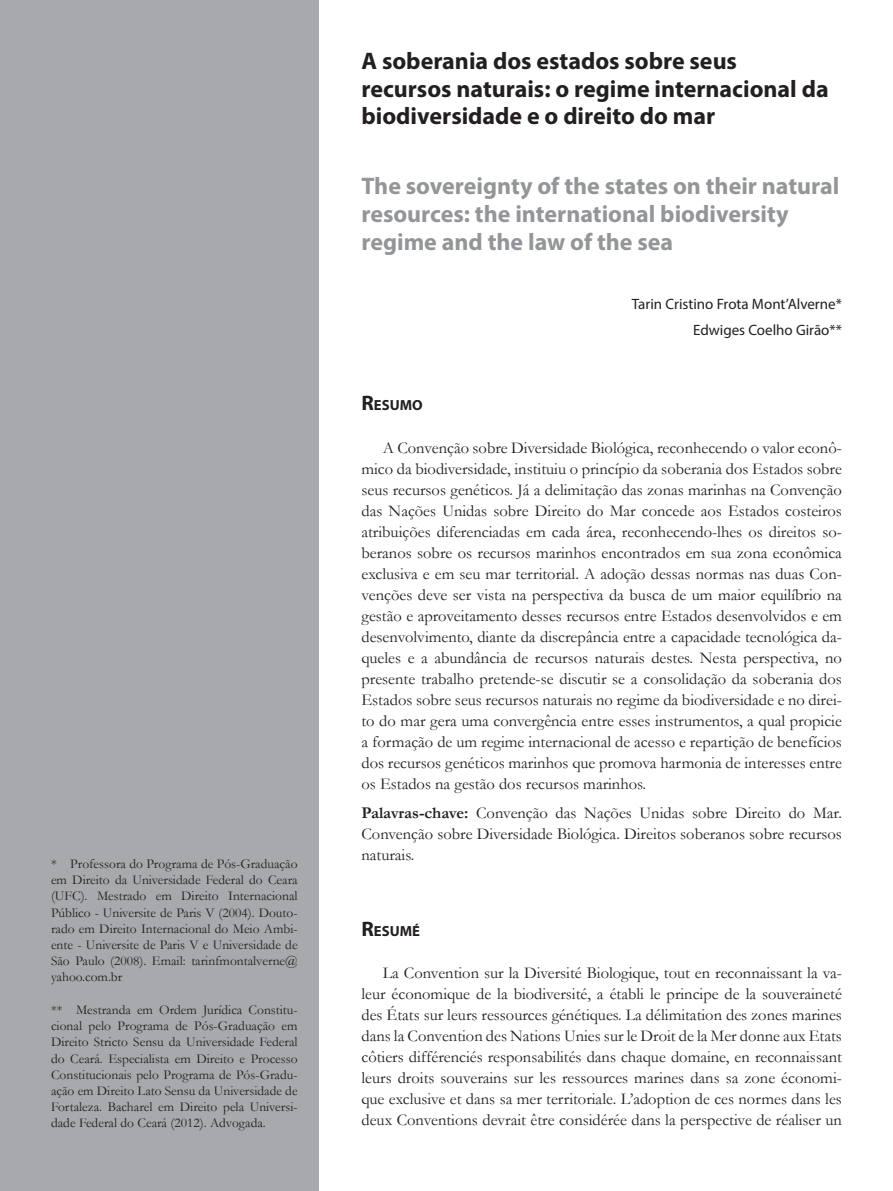
<style>
.page{position:relative;width:893px;height:1191px;background:#fff}
.page>*{position:absolute;margin:0;border:0;box-sizing:border-box;transform-origin:0 0}
.Tit2{font:700 24px/27.6px "Myriad Pro";color:#939598}
.Tit{font:700 24px/27.6px "Myriad Pro";color:#231f20}
.texto{font:16.5px/21px "Garamond";color:#231f20;text-align:justify}
.text_sem_recuo{font:16.5px/21px "Garamond";color:#231f20;text-align:justify}
.Myriad_10{font:15px "Myriad Pro";color:#231f20}
.Subt_resumo{font:700 14.7px "Myriad Pro";color:#231f20}
.rodape{font:13.5px/16.2px "Garamond";color:#231f20;text-align:justify}
.s1{font-size:21px}
.s2{font-weight:700}
</style>
<div class="page">
<div style="left:0;top:0;width:319px;height:1191px;background:#a8a9ad"></div>
<p class="rodape" style="left:51px;top:855px;width:248px">* Professora do Programa de Pós-Graduação em Direito da Universidade Federal do Ceara (UFC). Mestrado em Direito Internacional Público - Universite de Paris V (2004). Douto&shy;rado em Direito Internacional do Meio Ambi&shy;ente - Universite de Paris V e Universidade de São Paulo (2008). Email: tarinfmontalverne@ yahoo.com.br</p>
<p class="rodape" style="left:51px;top:1001px;width:248px">** Mestranda em Ordem Jurídica Constitu&shy;cional pelo Programa de Pós-Graduação em Direito Stricto Sensu da Universidade Federal do Ceará. Especialista em Direito e Processo Constitucionais pelo Programa de Pós-Gradu&shy;ação em Direito Lato Sensu da Universidade de Fortaleza. Bacharel em Direito pela Universi&shy;dade Federal do Ceará (2012). Advogada.</p>
<p class="Tit" style="left:361px;top:46px;width:469px">A soberania dos estados sobre seus recursos naturais: o regime internacional da biodiversidade e o direito do mar</p>
<p class="Tit2" style="left:361px;top:172px;width:479px">The sovereignty of the states on their natural resources: the international biodiversity regime and the law of the sea</p>
<p class="Myriad_10" style="left:632px;top:295px;width:212px">Tarin Cristino Frota Mont’Alverne*</p>
<p class="Myriad_10" style="left:693px;top:321px;width:150px">Edwiges Coelho Girão**</p>
<p class="Subt_resumo" style="left:361px;top:396px;width:63px"><span class="s1">R</span>ESUMO</p>
<p class="texto" style="left:361px;top:436px;width:482px;text-indent:21px">A Convenção sobre Diversidade Biológica, reconhecendo o valor econô&shy;mico da biodiversidade, instituiu o princípio da soberania dos Estados sobre seus recursos genéticos. Já a delimitação das zonas marinhas na Convenção das Nações Unidas sobre Direito do Mar concede aos Estados costeiros atribuições diferenciadas em cada área, reconhecendo-lhes os direitos so&shy;beranos sobre os recursos marinhos encontrados em sua zona econômica exclusiva e em seu mar territorial. A adoção dessas normas nas duas Con&shy;venções deve ser vista na perspectiva da busca de um maior equilíbrio na gestão e aproveitamento desses recursos entre Estados desenvolvidos e em desenvolvimento, diante da discrepância entre a capacidade tecnológica da&shy;queles e a abundância de recursos naturais destes. Nesta perspectiva, no presente trabalho pretende-se discutir se a consolidação da soberania dos Estados sobre seus recursos naturais no regime da biodiversidade e no direi&shy;to do mar gera uma convergência entre esses instrumentos, a qual propicie a formação de um regime internacional de acesso e repartição de benefícios dos recursos genéticos marinhos que promova harmonia de interesses entre os Estados na gestão dos recursos marinhos.</p>
<p class="text_sem_recuo" style="left:361px;top:802px;width:482px"><span class="s2">Palavras-chave:</span> Convenção das Nações Unidas sobre Direito do Mar.<br>Convenção sobre Diversidade Biológica. Direitos soberanos sobre recursos naturais.</p>
<p class="Subt_resumo" style="left:361px;top:921px;width:60px"><span class="s1">R</span>ESUMÉ</p>
<p class="texto" style="left:361px;top:961px;width:482px;text-indent:21px">La Convention sur la Diversité Biologique, tout en reconnaissant la va&shy;leur économique de la biodiversité, a établi le principe de la souveraineté des États sur leurs ressources génétiques. La délimitation des zones marines dans la Convention des Nations Unies sur le Droit de la Mer donne aux Etats côtiers différenciés responsabilités dans chaque domaine, en reconnaissant leurs droits souverains sur les ressources marines dans sa zone économi&shy;que exclusive et dans sa mer territoriale. L’adoption de ces normes dans les deux Conventions devrait être considérée dans la perspective de réaliser un</p>
</div>
